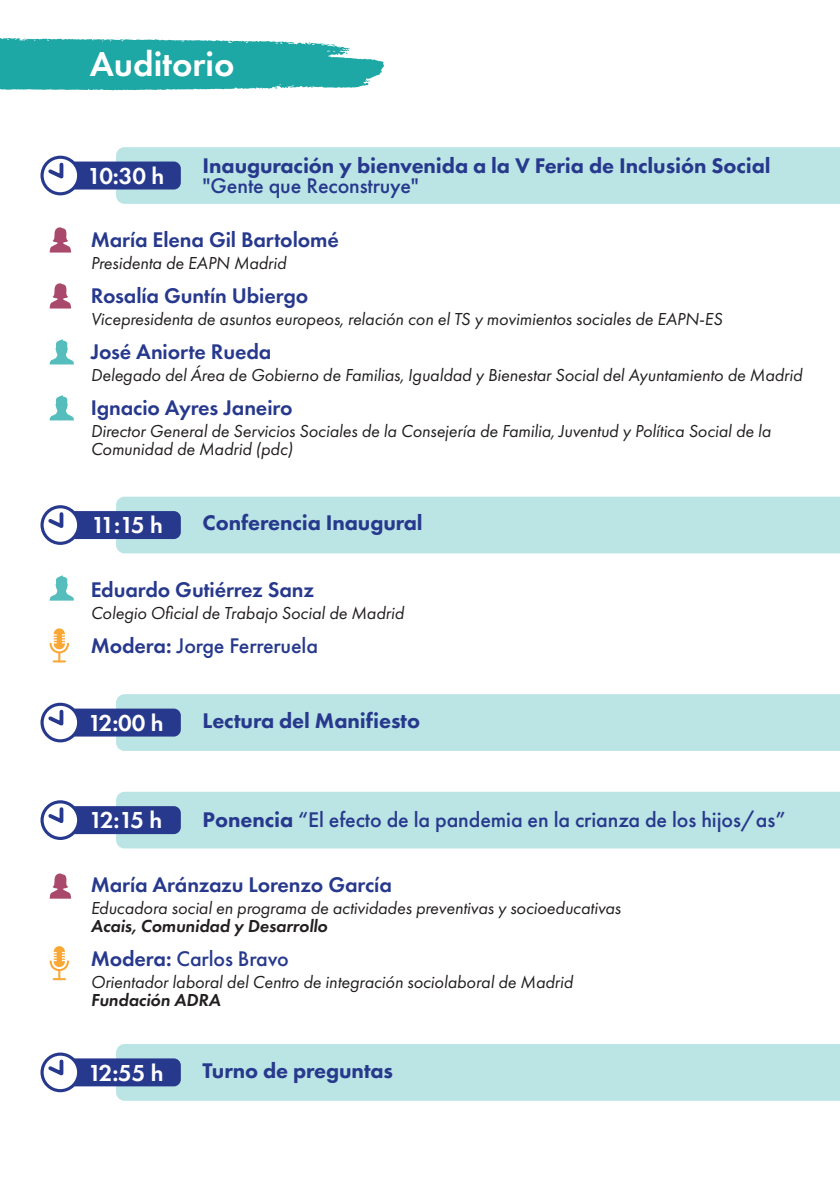
<style>
.page{position:relative;width:840px;height:1191px;background:#fff}
.page>*{position:absolute;margin:0;border:0;box-sizing:border-box;transform-origin:0 0}
.t1{font:600 36px "Futura PT";color:#fff}
.t2{font:600 24px "Futura PT";letter-spacing:-.11em;color:#fff}
.t3{font:600 22px "Futura PT";letter-spacing:-.005em;color:#27398d}
.t4{font:500 22px "Futura PT";letter-spacing:-.005em;color:#27398d}
.t5{font:800 22px "Futura PT";letter-spacing:-.005em;color:#27398d}
.t6{font:italic 18px/18px "Futura PT";letter-spacing:-.005em;color:#231f20}
.t7{font:italic 600 18px "Futura PT";letter-spacing:-.005em;color:#231f20}
.s1{font-weight:600}
.s2{font-weight:800}
</style>
<div class="page">
<svg style="left:0;top:38px;width:384px;height:52px;background:#39b1b0"></svg>
<div style="left:116px;top:694px;width:723px;height:57px;background:#bbe4e4"></div>
<div style="left:57px;top:708px;width:124px;height:28px;background:#27398d;border-radius:7px"></div>
<svg style="left:40px;top:702px;width:40px;height:40px"></svg>
<div style="left:116px;top:1044px;width:723px;height:56px;background:#bbe4e4"></div>
<div style="left:57px;top:1058px;width:124px;height:28px;background:#27398d;border-radius:7px"></div>
<svg style="left:40px;top:1052px;width:40px;height:40px"></svg>
<div style="left:116px;top:791px;width:723px;height:57px;background:#bbe4e4"></div>
<div style="left:57px;top:806px;width:124px;height:28px;background:#27398d;border-radius:7px"></div>
<svg style="left:40px;top:800px;width:40px;height:40px"></svg>
<svg style="left:50px;top:946px;width:19px;height:34px"></svg>
<svg style="left:50px;top:873px;width:21px;height:25px"></svg>
<div style="left:116px;top:147px;width:723px;height:57px;background:#bbe4e4"></div>
<div style="left:57px;top:161px;width:124px;height:28px;background:#27398d;border-radius:7px"></div>
<svg style="left:40px;top:156px;width:40px;height:39px"></svg>
<svg style="left:50px;top:227px;width:21px;height:25px"></svg>
<svg style="left:50px;top:283px;width:21px;height:25px"></svg>
<svg style="left:50px;top:339px;width:24px;height:25px"></svg>
<svg style="left:50px;top:395px;width:24px;height:25px"></svg>
<div style="left:116px;top:497px;width:723px;height:56px;background:#bbe4e4"></div>
<div style="left:57px;top:511px;width:124px;height:28px;background:#27398d;border-radius:7px"></div>
<svg style="left:40px;top:505px;width:40px;height:40px"></svg>
<svg style="left:50px;top:628px;width:19px;height:34px"></svg>
<svg style="left:50px;top:575px;width:24px;height:25px"></svg>
<h1 class="t1" style="left:90px;top:42px;width:146px">Auditorio</h1>
<h2 class="t2" style="left:87px;top:161px;width:78px">10:30 h</h2>
<p class="t5" style="left:202px;top:152px;width:569px">Inauguración y bienvenida a la V Feria de Inclusión Social</p>
<p class="t4" style="left:202px;top:172px;width:218px">"Gente que Reconstruye"</p>
<p class="t3" style="left:91px;top:226px;width:250px">María Elena Gil Bartolomé</p>
<p class="t6" style="left:91px;top:254px;width:197px">Presidenta de EAPN Madrid</p>
<p class="t3" style="left:91px;top:282px;width:219px">Rosalía Guntín Ubiergo</p>
<p class="t6" style="left:91px;top:310px;width:632px">Vicepresidenta de asuntos europeos, relación con el TS y movimientos sociales de EAPN-ES</p>
<p class="t3" style="left:91px;top:338px;width:182px">José Aniorte Rueda</p>
<p class="t6" style="left:91px;top:366px;width:712px">Delegado del Área de Gobierno de Familias, Igualdad y Bienestar Social del Ayuntamiento de Madrid</p>
<p class="t3" style="left:91px;top:394px;width:203px">Ignacio Ayres Janeiro</p>
<p class="t6" style="left:91px;top:422px;width:681px">Director General de Servicios Sociales de la Consejería de Familia, Juventud y Política Social de la<br>Comunidad de Madrid (pdc)</p>
<h2 class="t2" style="left:92px;top:510px;width:73px">11:15 h</h2>
<p class="t5" style="left:202px;top:509px;width:221px">Conferencia Inaugural</p>
<p class="t3" style="left:91px;top:575px;width:225px">Eduardo Gutiérrez Sanz</p>
<p class="t6" style="left:91px;top:603px;width:314px">Colegio Oficial de Trabajo Social de Madrid</p>
<p class="t4" style="left:91px;top:632px;width:229px"><span class="s1">Modera:</span> Jorge Ferreruela</p>
<h2 class="t2" style="left:88px;top:707px;width:77px">12:00 h</h2>
<p class="t5" style="left:202px;top:706px;width:219px">Lectura del Manifiesto</p>
<h2 class="t2" style="left:89px;top:805px;width:75px">12:15 h</h2>
<p class="t4" style="left:202px;top:806px;width:584px"><span class="s2">Ponencia</span> “El efecto de la pandemia en la crianza de los hijos/as”</p>
<p class="t3" style="left:91px;top:870px;width:302px">María Aránzazu Lorenzo García</p>
<p class="t6" style="left:91px;top:898px;width:531px">Educadora social en programa de actividades preventivas y socioeducativas</p>
<p class="t7" style="left:91px;top:914px;width:238px">Acais, Comunidad y Desarrollo</p>
<p class="t4" style="left:91px;top:945px;width:200px"><span class="s1">Modera:</span> Carlos Bravo</p>
<p class="t6" style="left:91px;top:972px;width:483px">Orientador laboral del Centro de integración sociolaboral de Madrid</p>
<p class="t7" style="left:91px;top:988px;width:131px">Fundación ADRA</p>
<h2 class="t2" style="left:88px;top:1057px;width:77px">12:55 h</h2>
<p class="t5" style="left:202px;top:1056px;width:192px">Turno de preguntas</p>
</div>
